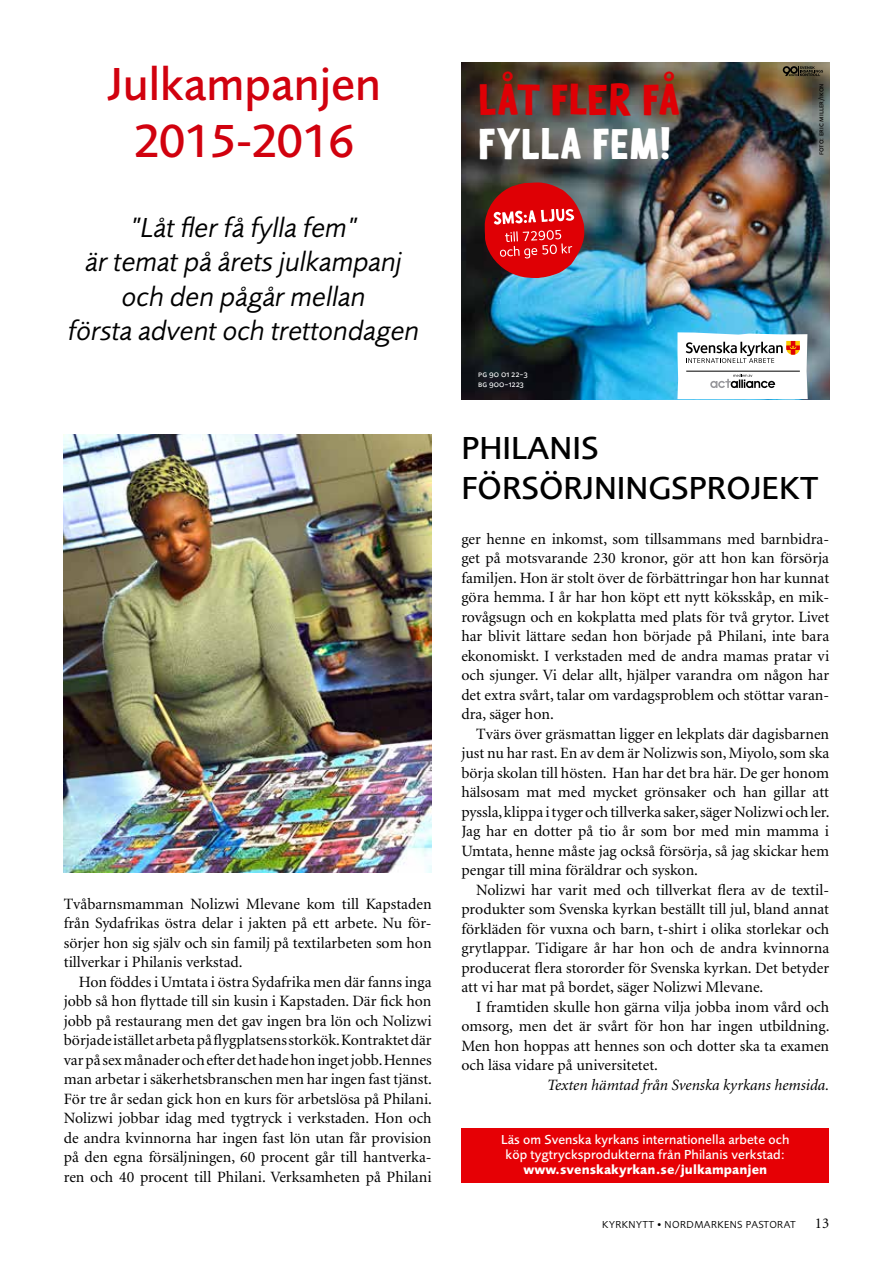
<style>
.page{position:relative;width:893px;height:1263px;background:#fff}
.page>*{position:absolute;margin:0;border:0;box-sizing:border-box;transform-origin:0 0}
.t1{font:500 48px/57.6px "Foundry Sans";color:#d1010e;text-align:center}
.t2{font:500 44.4px "Plakat";color:#df0005}
.t3{font:500 44.4px "Plakat";letter-spacing:.005em;color:#fff}
.t4{font:500 33px/39.6px "Foundry Sans";color:#000}
.t5{font:italic 28.5px/34.5px "Foundry Sans";color:#000;text-align:center}
.t6{font:15.75px/19.5px "Minion";color:#000;text-align:justify}
.t7{font:italic 15.75px "Minion";color:#000}
.t8{font:15px "Minion";color:#000}
.t9{font:500 13.5px/15px "Foundry Sans";letter-spacing:.005em;color:#fff;text-align:center}
.t10{font:700 13.5px "Foundry Sans";letter-spacing:.005em;color:#fff}
.t11{font:10.5px "Foundry Sans";letter-spacing:.04em;color:#000}
.t12{font:8.7px/10.8px "Foundry Sterling Medium Expert";color:#fff}
.t13{font:7.5px "Foundry Sterling Medium Expert";color:#000}
</style>
<div class="page">
<img style="left:461px;top:62px;width:368px;height:337px">
<svg style="left:677px;top:332px;width:131px;height:67px"></svg>
<hr style="left:686px;top:371px;width:114px;height:1px;background:#000">
<svg style="left:484px;top:182px;width:101px;height:96px;background:#bf2a2f"></svg>
<svg style="left:783px;top:62px;width:47px;height:14px"></svg>
<svg style="left:826px;top:396px;width:4px;height:4px"></svg>
<img style="left:64px;top:434px;width:368px;height:439px">
<div style="left:461px;top:1128px;width:368px;height:54px;background:#e60005"></div>
<h1 class="t1" style="left:107px;top:55px;width:276px">Julkampanjen<br>2015-2016</h1>
<h3 class="t5" style="left:69px;top:210px;width:352px">”Låt fler få fylla fem”<br>är temat på årets julkampanj och den pågår mellan<br>första advent och trettondagen</h3>
<p class="t6" style="left:64px;top:894px;width:369px">Tvåbarnsmamman Nolizwi Mlevane kom till Kapstaden från Sydafrikas östra delar i jakten på ett arbete. Nu för&shy;sörjer hon sig själv och sin familj på textilarbeten som hon tillverkar i Philanis verkstad.</p>
<p class="t6" style="left:64px;top:972px;width:370px;text-indent:15px">Hon föddes i Umtata i östra Sydafrika men där fanns inga jobb så hon flyttade till sin kusin i Kapstaden. Där fick hon jobb på restaurang men det gav ingen bra lön och Nolizwi började istället arbeta på flygplatsens storkök. Kontraktet där var på sex månader och efter det hade hon inget jobb. Hennes man arbetar i säkerhetsbranschen men har ingen fast tjänst.<br>För tre år sedan gick hon en kurs för arbetslösa på Philani.<br>Nolizwi jobbar idag med tygtryck i verkstaden. Hon och de andra kvinnorna har ingen fast lön utan får provision på den egna försäljningen, 60 procent går till hantverka&shy;ren och 40 procent till Philani. Verksamheten på Philani</p>
<h2 class="t2" style="left:478px;top:70px;width:204px">LÅT FLER FÅ</h2>
<h2 class="t3" style="left:478px;top:114px;width:194px">FYLLA FEM!</h2>
<p class="t12" style="left:478px;top:368px;width:51px">pg 90 01 22-3 bg 900-1223</p>
<p class="t13" style="left:817px;top:155px;width:73px;rotate:-90deg">foto: eric miller/ikon</p>
<h3 class="t4" style="left:461px;top:429px;width:359px">PHILANIS<br>FÖRSÖRJNINGSPROJEKT</h3>
<p class="t6" style="left:461px;top:529px;width:369px">ger henne en inkomst, som tillsammans med barnbidra&shy;get på motsvarande 230 kronor, gör att hon kan försörja familjen. Hon är stolt över de förbättringar hon har kunnat göra hemma. I år har hon köpt ett nytt köksskåp, en mik&shy;rovågsugn och en kokplatta med plats för två grytor. Livet har blivit lättare sedan hon började på Philani, inte bara ekonomiskt. I verkstaden med de andra mamas pratar vi och sjunger. Vi delar allt, hjälper varandra om någon har det extra svårt, talar om vardagsproblem och stöttar varan&shy;dra, säger hon.</p>
<p class="t6" style="left:461px;top:724px;width:370px;text-indent:15px">Tvärs över gräsmattan ligger en lekplats där dagisbarnen just nu har rast. En av dem är Nolizwis son, Miyolo, som ska börja skolan till hösten. Han har det bra här. De ger honom hälsosam mat med mycket grönsaker och han gillar att pyssla, klippa i tyger och tillverka saker, säger Nolizwi och ler.<br>Jag har en dotter på tio år som bor med min mamma i Umtata, henne måste jag också försörja, så jag skickar hem pengar till mina föräldrar och syskon.</p>
<p class="t6" style="left:461px;top:880px;width:369px;text-indent:15px">Nolizwi har varit med och tillverkat flera av de textil&shy;produkter som Svenska kyrkan beställt till jul, bland annat förkläden för vuxna och barn, t-shirt i olika storlekar och grytlappar. Tidigare år har hon och de andra kvinnorna producerat flera stororder för Svenska kyrkan. Det betyder att vi har mat på bordet, säger Nolizwi Mlevane.</p>
<p class="t6" style="left:461px;top:997px;width:370px;text-indent:15px">I framtiden skulle hon gärna vilja jobba inom vård och omsorg, men det är svårt för hon har ingen utbildning.<br>Men hon hoppas att hennes son och dotter ska ta examen och läsa vidare på universitetet.</p>
<p class="t7" style="left:547px;top:1077px;width:284px">Texten hämtad från Svenska kyrkans hemsida.</p>
<p class="t9" style="left:501px;top:1132px;width:290px">Läs om Svenska kyrkans internationella arbete och köp tygtrycksprodukterna från Philanis verkstad:</p>
<p class="t10" style="left:523px;top:1161px;width:245px">www.svenskakyrkan.se/julkampanjen</p>
<p class="t11" style="left:602px;top:1219px;width:195px">kyrknytt • N ORDMARKEN S PASTORAT</p>
<p class="t8" style="left:815px;top:1216px;width:16px">13</p>
</div>
